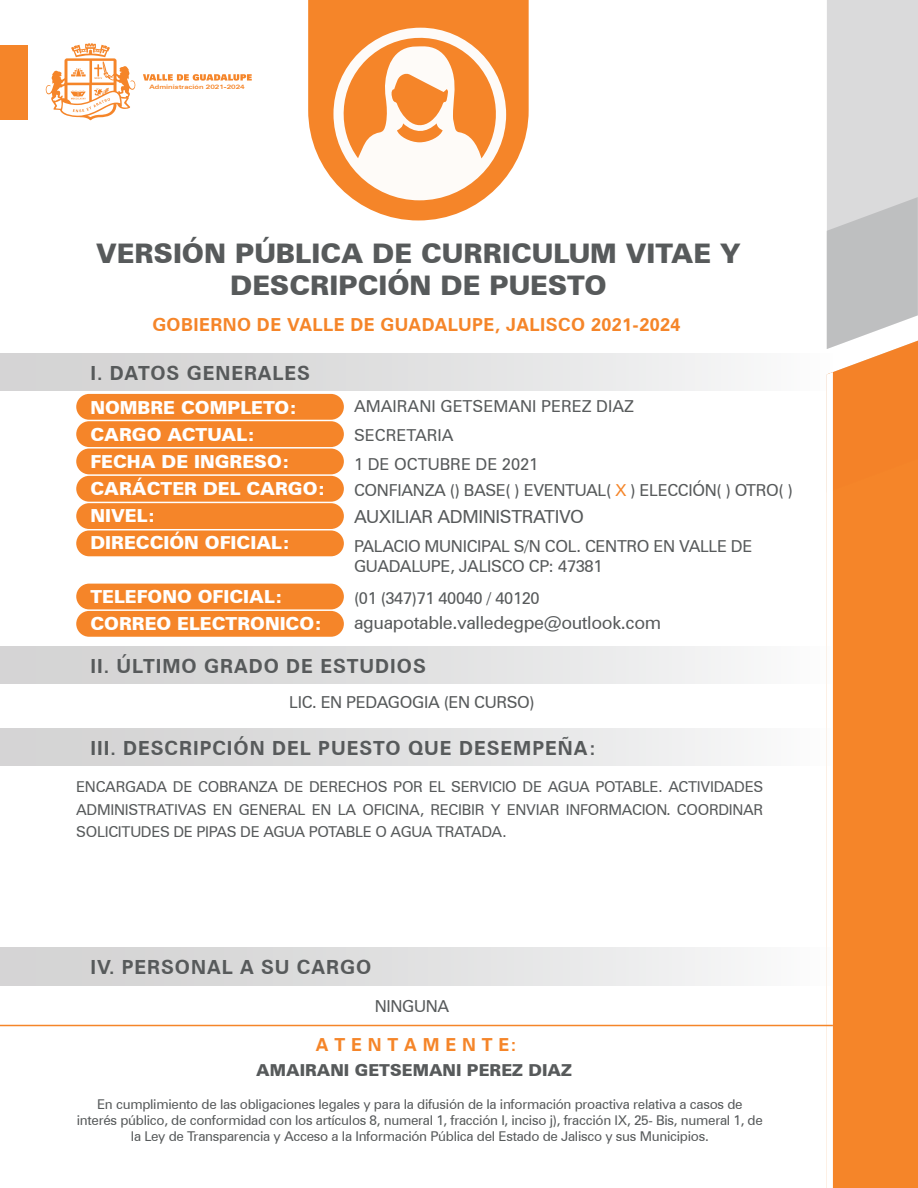
<style>
.page{position:relative;width:918px;height:1188px;background:#fff}
.page>*{position:absolute;margin:0;border:0;box-sizing:border-box;transform-origin:0 0}
.t1{font:900 27px/32.4px "Zurich BT";color:#575a5b;text-align:center}
.t2{font:700 19.5px "Zurich BT";letter-spacing:.05em;color:#575a5b}
.t3{font:900 18px/27px "Zurich BT";color:#fff}
.t4{font:18px "Zurich BT";letter-spacing:-.02em;color:#575a5b}
.t5{font:700 18px "Zurich BT";letter-spacing:.025em;color:#f58529}
.t6{font:16.5px/19.8px "Zurich BT";letter-spacing:-.02em;color:#575a5b}
.t7{font:16.5px/28.7px "Zurich BT";color:#575a5b}
.t8{font:900 16.5px "Zurich BT";color:#575a5b}
.t9{font:15px/22.5px "Zurich BT";letter-spacing:-.02em;color:#575a5b;text-align:justify}
.t10{font:13.5px/16.2px "Zurich BT";letter-spacing:-.02em;color:#575a5b;text-align:center}
.t11{font:700 expanded 6.15px "Zurich BT";color:#f58529}
.s1{color:#f58529}
</style>
<div class="page">
<svg style="left:308px;top:0;width:221px;height:220px;fill:#f58529"></svg>
<div style="left:76px;top:394px;width:268px;height:26px;background:#f58529;border-radius:13px"></div>
<div style="left:76px;top:421px;width:268px;height:26px;background:#f58529;border-radius:13px"></div>
<div style="left:76px;top:530px;width:268px;height:26px;background:#f58529;border-radius:13px"></div>
<div style="left:76px;top:584px;width:268px;height:25px;background:#f58529;border-radius:13px"></div>
<div style="left:76px;top:503px;width:268px;height:26px;background:#f58529;border-radius:13px"></div>
<div style="left:76px;top:611px;width:268px;height:26px;background:#f58529;border-radius:13px"></div>
<div style="left:76px;top:449px;width:268px;height:25px;background:#f58529;border-radius:13px"></div>
<div style="left:76px;top:476px;width:268px;height:26px;background:#f58529;border-radius:13px"></div>
<div style="left:0;top:353px;width:833px;height:38px;background:linear-gradient(to right,#cfcfcf,#f7f8f8)"></div>
<svg style="left:827px;top:0;width:91px;height:1188px;background:#eba56d"></svg>
<div style="left:0;top:646px;width:833px;height:38px;background:linear-gradient(to right,#cfcfcf,#f7f8f8)"></div>
<div style="left:0;top:728px;width:833px;height:38px;background:linear-gradient(to right,#cfcfcf,#f7f8f8)"></div>
<div style="left:0;top:947px;width:833px;height:38px;background:linear-gradient(to right,#cfcfcf,#f7f8f8)"></div>
<hr style="left:0;top:1025px;width:833px;height:1px;background:#f58529">
<svg style="left:143px;top:74px;width:109px;height:7px"></svg>
<svg style="left:46px;top:43px;width:89px;height:77px"></svg>
<div style="left:0;top:45px;width:27px;height:75px;background:#f58529"></div>
<svg style="left:333px;top:28px;width:173px;height:172px"></svg>
<p class="t11" style="left:150px;top:83px;width:97px">Administración 2021-2024</p>
<h1 class="t1" style="left:96px;top:237px;width:646px">VERSIÓN PÚBLICA DE CURRICULUM VITAE Y<br>DESCRIPCIÓN DE PUESTO</h1>
<h3 class="t5" style="left:152px;top:313px;width:530px">GOBIERNO DE VALLE DE GUADALUPE, JALISCO 2021-2024</h3>
<h2 class="t2" style="left:90px;top:361px;width:221px">I. DATOS GENERALES</h2>
<h3 class="t3" style="left:90px;top:394px;width:237px">NOMBRE COMPLETO:<br>CARGO ACTUAL:<br>FECHA DE INGRESO:<br>CARÁCTER DEL CARGO:<br>NIVEL:<br>DIRECCIÓN OFICIAL:</h3>
<h3 class="t3" style="left:90px;top:583px;width:233px">TELEFONO OFICIAL:<br>CORREO ELECTRONICO:</h3>
<p class="t7" style="left:354px;top:392px;width:282px">AMAIRANI GETSEMANI PEREZ DIAZ</p>
<p class="t7" style="left:354px;top:421px;width:186px">SECRETARIA<br>1 DE OCTUBRE DE 2021</p>
<p class="t6" style="left:354px;top:480px;width:440px">CONFIANZA () BASE( ) EVENTUAL( <span class="s1">X</span> ) ELECCIÓN( ) OTRO( )</p>
<h3 class="t4" style="left:354px;top:505px;width:232px">AUXILIAR ADMINISTRATIVO</h3>
<p class="t6" style="left:354px;top:536px;width:400px">PALACIO MUNICIPAL S/N COL. CENTRO EN VALLE DE<br>GUADALUPE, JALISCO CP: 47381</p>
<p class="t6" style="left:354px;top:589px;width:187px">(01 (347)71 40040 / 40120</p>
<h3 class="t4" style="left:354px;top:612px;width:309px">aguapotable.valledegpe@outlook.com</h3>
<h2 class="t2" style="left:90px;top:654px;width:337px">II. ÚLTIMO GRADO DE ESTUDIOS</h2>
<p class="t6" style="left:289px;top:692px;width:247px">LIC. EN PEDAGOGIA (EN CURSO)</p>
<h2 class="t2" style="left:90px;top:736px;width:507px">III. DESCRIPCIÓN DEL PUESTO QUE DESEMPEÑA:</h2>
<p class="t9" style="left:76px;top:776px;width:689px">ENCARGADA DE COBRANZA DE DERECHOS POR EL SERVICIO DE AGUA POTABLE. ACTIVIDADES ADMINISTRATIVAS EN GENERAL EN LA OFICINA, RECIBIR Y ENVIAR INFORMACION. COORDINAR SOLICITUDES DE PIPAS DE AGUA POTABLE O AGUA TRATADA.</p>
<h2 class="t2" style="left:90px;top:955px;width:282px">IV. PERSONAL A SU CARGO</h2>
<p class="t6" style="left:375px;top:996px;width:76px">NINGUNA</p>
<h3 class="t5" style="left:316px;top:1034px;width:203px">A T E N T A M E N T E:</h3>
<p class="t8" style="left:256px;top:1060px;width:317px">AMAIRANI GETSEMANI PEREZ DIAZ</p>
<p class="t10" style="left:77px;top:1096px;width:688px">En cumplimiento de las obligaciones legales y para la difusión de la información proactiva relativa a casos de interés público, de conformidad con los artículos 8, numeral 1, fracción I, inciso j), fracción IX, 25- Bis, numeral 1, de la Ley de Transparencia y Acceso a la Información Pública del Estado de Jalisco y sus Municipios.</p>
</div>
